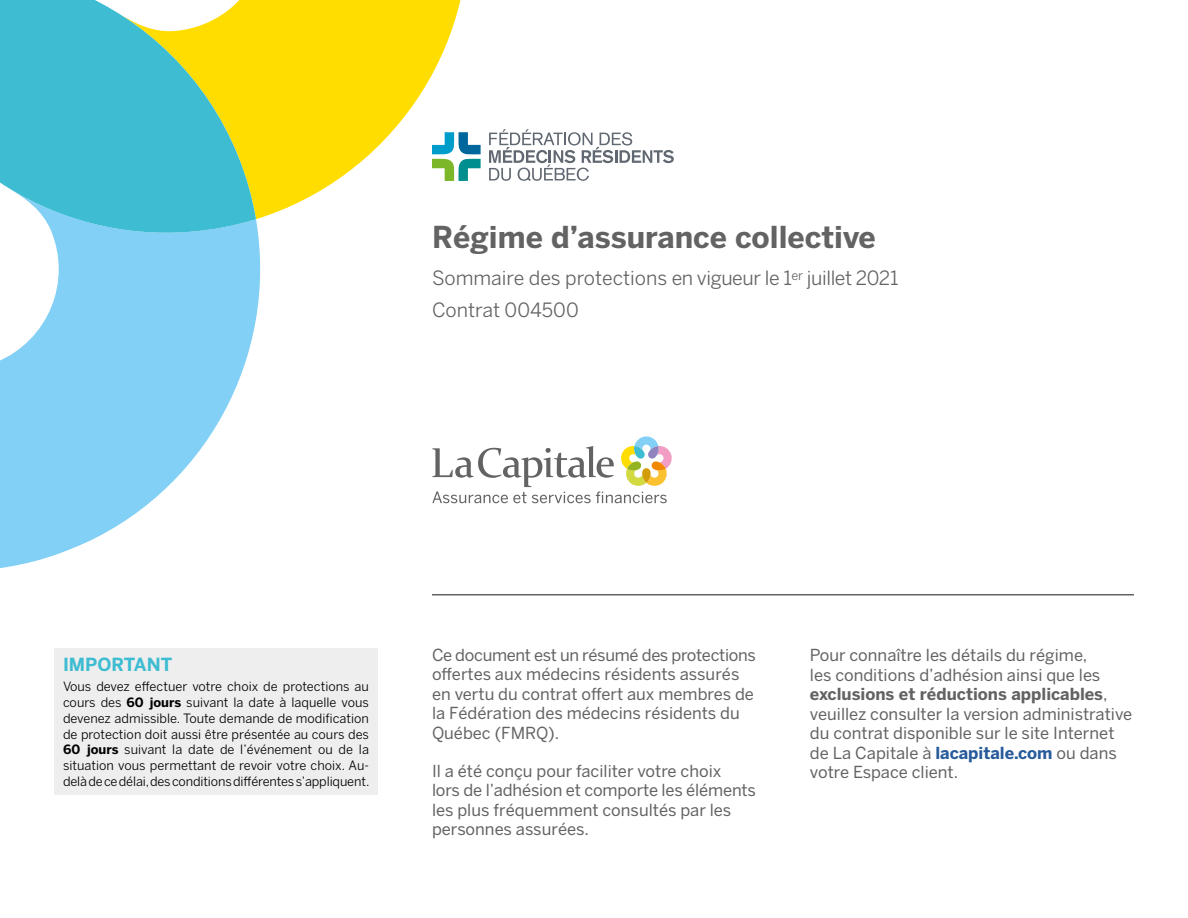
<style>
.page{position:relative;width:1188px;height:918px;background:#fff}
.page>*{position:absolute;margin:0;border:0;box-sizing:border-box;transform-origin:0 0}
.t1{font:700 30px "Benton Sans";color:#646363}
.t2{font:19.5px/31.5px "Benton Sans";letter-spacing:-.01em;color:#646363}
.t3{font:700 18px "Benton Sans";color:#3ebcd2}
.t4{font:16.5px/19.5px "Benton Sans";color:#646363}
.t5{font:12.75px/15.8px "Benton Sans";letter-spacing:-.01em;color:#000;text-align:justify}
.s1{font-weight:700}
.s2{font-weight:700;color:#275b9b}
</style>
<div class="page">
<svg style="left:0;top:219px;width:261px;height:349px;fill:#82d0f5"></svg>
<svg style="left:256px;top:0;width:205px;height:219px;fill:#fd0"></svg>
<svg style="left:0;top:0;width:256px;height:237px;background:#6bc6b8"></svg>
<svg style="left:432px;top:436px;width:240px;height:67px"></svg>
<hr style="left:432px;top:594px;width:702px;height:2px;background:#646363">
<div style="left:54px;top:648px;width:324px;height:147px;background:#eee"></div>
<svg style="left:489px;top:129px;width:185px;height:52px"></svg>
<svg style="left:432px;top:132px;width:49px;height:49px"></svg>
<h1 class="t1" style="left:432px;top:219px;width:445px">Régime d’assurance collective</h1>
<p class="t2" style="left:432px;top:262px;width:468px">Sommaire des protections en vigueur le 1<sup>er</sup> juillet 2021<br>Contrat 004500</p>
<p class="t3" style="left:63px;top:654px;width:111px">IMPORTANT</p>
<p class="t5" style="left:63px;top:679px;width:308px">Vous devez effectuer votre choix de protections au cours des <span class="s1">60 jours</span> suivant la date à laquelle vous devenez admissible. Toute demande de modification de protection doit aussi être présentée au cours des <span class="s1">60 jours</span> suivant la date de l’événement ou de la situation vous permettant de revoir votre choix. Au&shy;delà de ce délai, des conditions différentes s’appliquent.</p>
<p class="t4" style="left:432px;top:645px;width:326px">Ce document est un résumé des protections offertes aux médecins résidents assurés en vertu du contrat offert aux membres de la Fédération des médecins résidents du Québec (FMRQ).</p>
<p class="t4" style="left:432px;top:761px;width:325px">Il a été conçu pour faciliter votre choix<br>lors de l’adhésion et comporte les éléments les plus fréquemment consultés par les personnes assurées.</p>
<p class="t4" style="left:810px;top:645px;width:324px">Pour connaître les détails du régime,<br>les conditions d’adhésion ainsi que les <span class="s1">exclusions et réductions applicables</span>, veuillez consulter la version administrative du contrat disponible sur le site Internet de La Capitale à <span class="s2">lacapitale.com</span> ou dans votre Espace client.</p>
</div>
